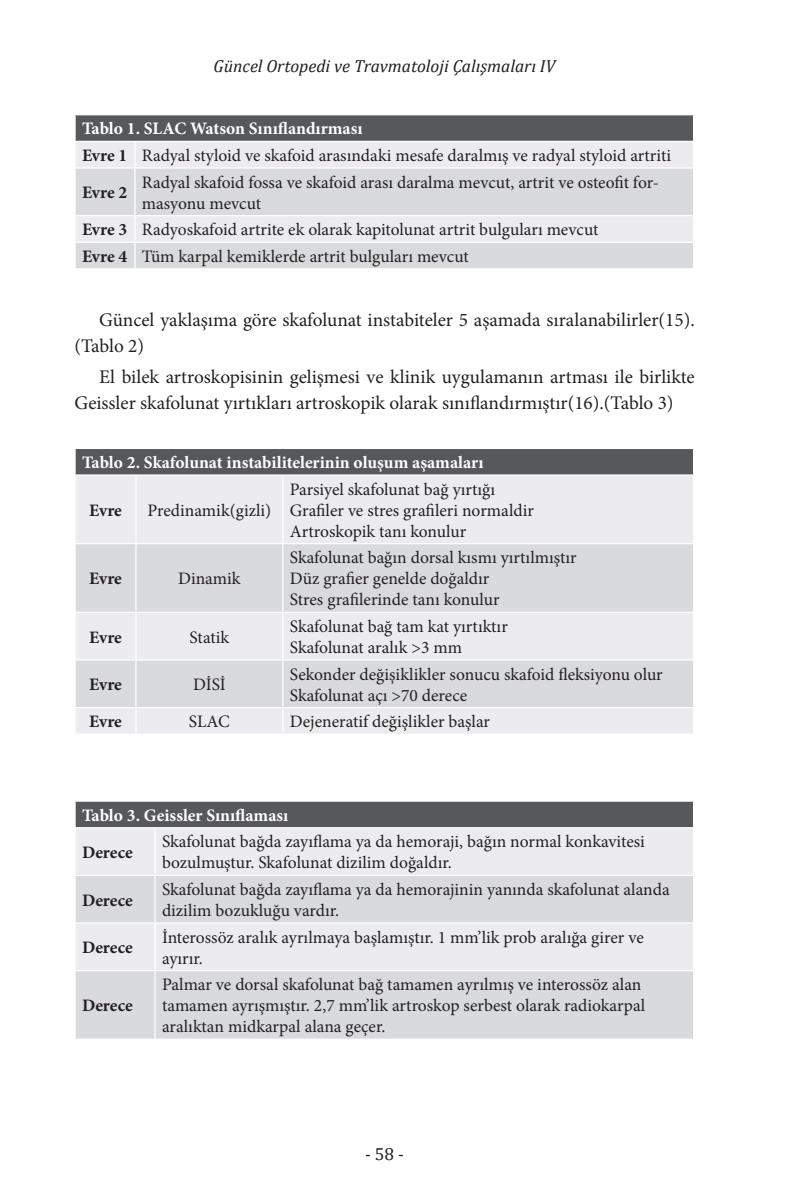
<style>
.page{position:relative;width:794px;height:1191px;background:#fff}
.page>*{position:absolute;margin:0;border:0;box-sizing:border-box;transform-origin:0 0}
.t1{font:19.25px/26.2px "Minion Pro";color:#231f20}
.t2{font:17.5px/21px "Minion Pro";color:#231f20}
.t3{font:700 17.5px "Minion Pro";color:#fff}
.t4{font:700 17.5px "Minion Pro";letter-spacing:-.005em;color:#231f20}
.t5{font:italic 17.5px "Cambria";color:#231f20}
.t6{font:17.5px "Cambria";color:#231f20}
.s1{font-weight:700;color:#fff}
.s2{font-weight:700}
</style>
<div class="page">
<div style="left:75px;top:115px;width:618px;height:26px;background:#57585a"></div>
<div style="left:76px;top:142px;width:617px;height:25px;background:#ececee"></div>
<svg style="left:76px;top:169px;width:617px;height:99px;background:#dedee0"></svg>
<hr style="left:134px;top:142px;width:2px;height:25px;background:#fff">
<hr style="left:134px;top:169px;width:2px;height:46px;background:#fff">
<hr style="left:74px;top:215px;width:61px;height:1px;background:#fff">
<hr style="left:135px;top:215px;width:559px;height:1px;background:#fff">
<hr style="left:134px;top:216px;width:2px;height:26px;background:#fff">
<hr style="left:74px;top:242px;width:61px;height:1px;background:#fff">
<hr style="left:135px;top:242px;width:559px;height:1px;background:#fff">
<hr style="left:134px;top:243px;width:2px;height:25px;background:#fff">
<hr style="left:74px;top:115px;width:2px;height:26px;background:#fff">
<div style="left:75px;top:448px;width:618px;height:27px;background:#57585a"></div>
<div style="left:76px;top:476px;width:617px;height:257px;background:#ececee"></div>
<svg style="left:76px;top:544px;width:617px;height:163px;background:#dedfe1"></svg>
<hr style="left:135px;top:475px;width:2px;height:68px;background:#fff">
<hr style="left:282px;top:475px;width:1px;height:68px;background:#fff">
<hr style="left:74px;top:543px;width:62px;height:1px;background:#fff">
<hr style="left:136px;top:543px;width:147px;height:1px;background:#fff">
<hr style="left:135px;top:544px;width:2px;height:67px;background:#fff">
<hr style="left:283px;top:543px;width:411px;height:1px;background:#fff">
<hr style="left:282px;top:544px;width:1px;height:67px;background:#fff">
<hr style="left:74px;top:611px;width:62px;height:2px;background:#fff">
<hr style="left:136px;top:611px;width:147px;height:2px;background:#fff">
<hr style="left:135px;top:613px;width:2px;height:46px;background:#fff">
<hr style="left:283px;top:611px;width:411px;height:2px;background:#fff">
<hr style="left:282px;top:613px;width:1px;height:46px;background:#fff">
<hr style="left:74px;top:659px;width:62px;height:1px;background:#fff">
<hr style="left:136px;top:659px;width:147px;height:1px;background:#fff">
<hr style="left:135px;top:660px;width:2px;height:47px;background:#fff">
<hr style="left:283px;top:659px;width:411px;height:1px;background:#fff">
<hr style="left:282px;top:660px;width:1px;height:47px;background:#fff">
<hr style="left:74px;top:707px;width:62px;height:1px;background:#fff">
<hr style="left:136px;top:707px;width:147px;height:1px;background:#fff">
<hr style="left:135px;top:708px;width:2px;height:25px;background:#fff">
<hr style="left:283px;top:707px;width:411px;height:1px;background:#fff">
<svg style="left:282px;top:708px;width:1px;height:25px"></svg>
<hr style="left:74px;top:448px;width:62px;height:1px;background:#fff">
<hr style="left:74px;top:449px;width:2px;height:25px;background:#fff">
<hr style="left:136px;top:448px;width:147px;height:1px;background:#fff">
<hr style="left:283px;top:448px;width:411px;height:1px;background:#fff">
<hr style="left:74px;top:474px;width:62px;height:1px;background:#fff">
<hr style="left:136px;top:474px;width:147px;height:1px;background:#fff">
<hr style="left:283px;top:474px;width:411px;height:1px;background:#fff">
<div style="left:75px;top:801px;width:618px;height:26px;background:#57585a"></div>
<div style="left:76px;top:828px;width:617px;height:46px;background:#ececee"></div>
<svg style="left:76px;top:876px;width:617px;height:162px;background:#dedfe1"></svg>
<hr style="left:154px;top:828px;width:2px;height:46px;background:#fff">
<hr style="left:154px;top:876px;width:2px;height:46px;background:#fff">
<hr style="left:74px;top:922px;width:81px;height:1px;background:#fff">
<hr style="left:155px;top:922px;width:539px;height:1px;background:#fff">
<hr style="left:154px;top:923px;width:2px;height:47px;background:#fff">
<hr style="left:74px;top:970px;width:81px;height:1px;background:#fff">
<hr style="left:155px;top:970px;width:539px;height:1px;background:#fff">
<hr style="left:154px;top:971px;width:2px;height:67px;background:#fff">
<hr style="left:74px;top:801px;width:2px;height:26px;background:#fff">
<p class="t5" style="left:213px;top:54px;width:343px">Güncel Ortopedi ve Travmatoloji Çalışmaları IV</p>
<p class="t2" style="left:82px;top:116px;width:590px;line-height:26.6px"><span class="s1">Tablo 1. SLAC Watson Sınıflandırması<br></span><span class="s2">Evre 1</span> Radyal styloid ve skafoid arasındaki mesafe daralmış ve radyal styloid artriti</p>
<p class="t4" style="left:82px;top:180px;width:47px">Evre 2</p>
<p class="t2" style="left:142px;top:172px;width:518px">Radyal skafoid fossa ve skafoid arası daralma mevcut, artrit ve osteofit for&shy;masyonu mevcut</p>
<p class="t2" style="left:82px;top:216px;width:518px;line-height:26.6px"><span class="s2">Evre 3</span> Radyoskafoid artrite ek olarak kapitolunat artrit bulguları mevcut<br><span class="s2">Evre 4</span> Tüm karpal kemiklerde artrit bulguları mevcut</p>
<p class="t1" style="left:74px;top:306px;width:622px;text-indent:25px">Güncel yaklaşıma göre skafolunat instabiteler 5 aşamada sıralanabilirler(15). (Tablo 2)</p>
<p class="t1" style="left:74px;top:364px;width:622px;text-indent:25px">El bilek artroskopisinin gelişmesi ve klinik uygulamanın artması ile birlikte<br>Geissler skafolunat yırtıkları artroskopik olarak sınıflandırmıştır(16).(Tablo 3)</p>
<p class="t3" style="left:82px;top:450px;width:403px">Tablo 2. Skafolunat instabilitelerinin oluşum aşamaları</p>
<p class="t4" style="left:89px;top:498px;width:34px">Evre</p>
<p class="t2" style="left:147px;top:500px;width:125px">Predinamik(gizli)</p>
<p class="t2" style="left:290px;top:479px;width:245px">Parsiyel skafolunat bağ yırtığı<br>Grafiler ve stres grafileri normaldir<br>Artroskopik tanı konulur</p>
<p class="t4" style="left:89px;top:566px;width:34px">Evre</p>
<p class="t2" style="left:178px;top:568px;width:64px">Dinamik</p>
<p class="t2" style="left:290px;top:547px;width:288px">Skafolunat bağın dorsal kısmı yırtılmıştır<br>Düz grafier genelde doğaldır<br>Stres grafilerinde tanı konulur</p>
<p class="t4" style="left:89px;top:624px;width:34px">Evre</p>
<p class="t2" style="left:189px;top:626px;width:41px">Statik</p>
<p class="t2" style="left:290px;top:616px;width:219px">Skafolunat bağ tam kat yırtıktır<br>Skafolunat aralık &gt;3 mm</p>
<p class="t4" style="left:89px;top:672px;width:34px">Evre</p>
<p class="t2" style="left:193px;top:674px;width:34px">DİSİ</p>
<p class="t2" style="left:290px;top:663px;width:374px">Sekonder değişiklikler sonucu skafoid fleksiyonu olur<br>Skafolunat açı &gt;70 derece</p>
<p class="t4" style="left:89px;top:709px;width:34px">Evre</p>
<p class="t2" style="left:189px;top:711px;width:42px">SLAC</p>
<p class="t2" style="left:290px;top:711px;width:202px">Dejeneratif değişlikler başlar</p>
<p class="t3" style="left:82px;top:803px;width:208px">Tablo 3. Geissler Sınıflaması</p>
<p class="t4" style="left:82px;top:840px;width:52px">Derece</p>
<p class="t2" style="left:162px;top:831px;width:484px">Skafolunat bağda zayıflama ya da hemoraji, bağın normal konkavitesi bozulmuştur. Skafolunat dizilim doğaldır.</p>
<p class="t4" style="left:82px;top:887px;width:52px">Derece</p>
<p class="t2" style="left:162px;top:879px;width:509px">Skafolunat bağda zayıflama ya da hemorajinin yanında skafolunat alanda dizilim bozukluğu vardır.</p>
<p class="t4" style="left:82px;top:935px;width:52px">Derece</p>
<p class="t2" style="left:162px;top:926px;width:483px">İnterossöz aralık ayrılmaya başlamıştır. 1 mm’lik prob aralığa girer ve ayırır.</p>
<p class="t4" style="left:82px;top:993px;width:52px">Derece</p>
<p class="t2" style="left:162px;top:974px;width:485px">Palmar ve dorsal skafolunat bağ tamamen ayrılmış ve interossöz alan tamamen ayrışmıştır. 2,7 mm’lik artroskop serbest olarak radiokarpal aralıktan midkarpal alana geçer.</p>
<p class="t6" style="left:365px;top:1143px;width:40px">- 58 -</p>
</div>
